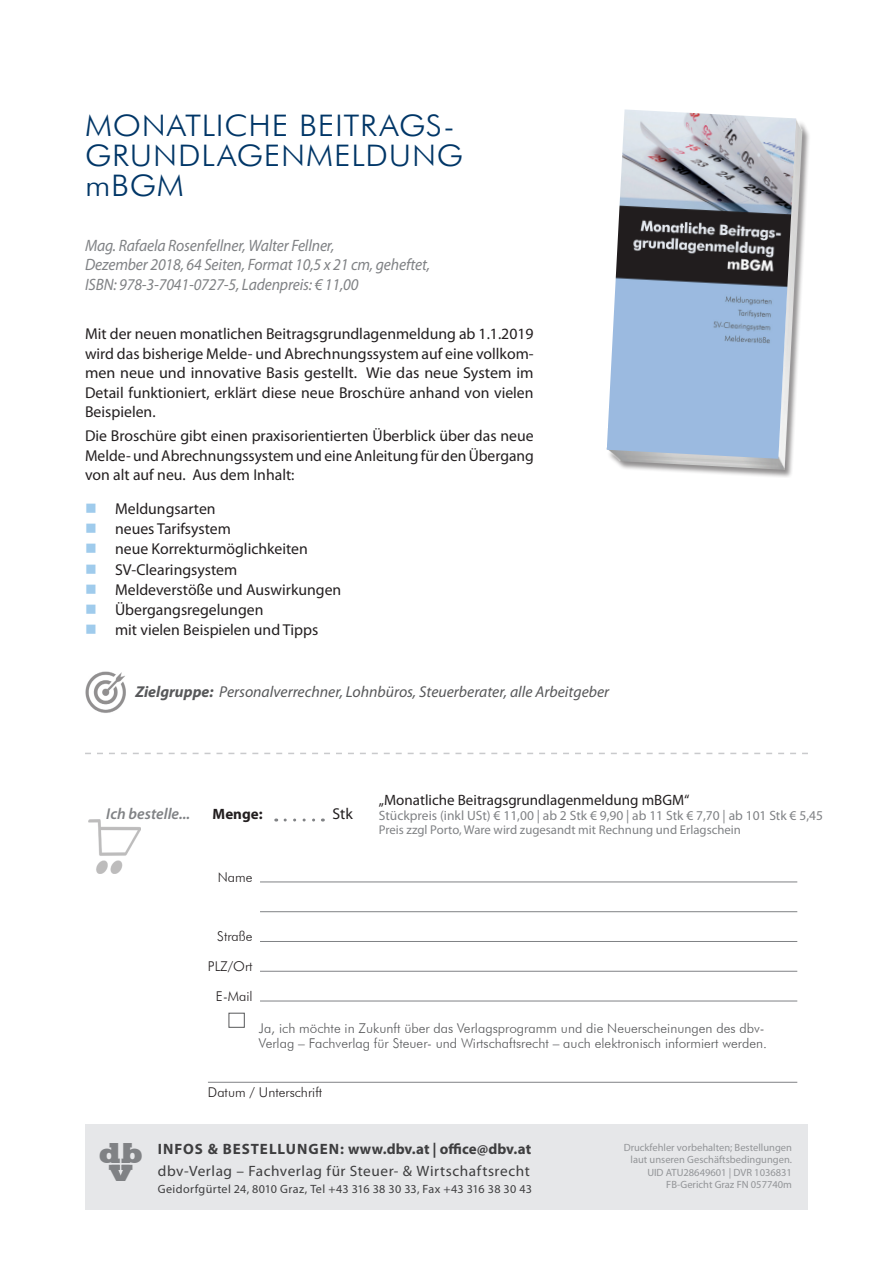
<style>
.page{position:relative;width:893px;height:1263px;background:#fff}
.page>*{position:absolute;margin:0;border:0;box-sizing:border-box;transform-origin:0 0}
.t1{font:800 34.5px "Rockwell";color:#808285;scale:.94 1}
.t2{font:300 29.7px/30px "Futura BT";letter-spacing:.02em;color:#003667;scale:1.09 1}
.t3{font:800 29.7px "Rockwell";color:#808285;scale:.94 1}
.t4{font:italic 16.5px/19.8px "Myriad Pro";letter-spacing:-.01em;color:#808285;scale:.95 1}
.t5{font:15.75px/19.5px "Myriad Pro";color:#231f20;text-align:justify}
.t6{font:italic 15.75px "Myriad Pro";color:#57585a}
.t7{font:italic 600 15.75px "Myriad Pro";color:#808285}
.t8{font:15px "Myriad Pro";letter-spacing:.035em;color:#3e3e3f}
.t9{font:700 15px "Myriad Pro";letter-spacing:.04em;color:#3e3e3f}
.t10{font:15px "Myriad Pro";color:#231f20}
.t11{font:700 15px "Myriad Pro";color:#231f20}
.t12{font:300 13.5px/15.8px "Futura BT";color:#57585a}
.t13{font:13.5px "Myriad Pro";color:#808285}
.t14{font:300 13.5px "Futura BT";color:#231f20}
.t15{font:12.75px "Myriad Pro";color:#808285}
.t16{font:12px "Myriad Pro";letter-spacing:.02em;color:#3e3e3f}
.t17{font:10.5px/12.6px "Myriad Pro";color:#939598;text-align:right}
.s1{color:#9fcbec}
.s2{font-weight:700}
</style>
<div class="page">
<div style="left:85px;top:1124px;width:723px;height:85px;background:#e6e7e9"></div>
<img style="left:88px;top:819px;width:53px;height:54px">
<div style="left:606px;top:118px;width:205px;height:359px;background:#231f20;opacity:.5"></div>
<img style="left:606px;top:118px;width:197px;height:352px">
<img style="left:607px;top:109px;width:189px;height:350px">
<hr style="left:260px;top:941px;width:537px;height:1px;background:#808285">
<hr style="left:260px;top:971px;width:537px;height:1px;background:#808285">
<hr style="left:260px;top:1001px;width:537px;height:1px;background:#808285">
<hr style="left:208px;top:1082px;width:52px;height:1px;background:#808285">
<hr style="left:260px;top:1082px;width:537px;height:1px;background:#808285">
<hr style="left:260px;top:911px;width:537px;height:1px;background:#808285">
<hr style="left:260px;top:882px;width:537px;height:1px;background:#808285">
<img style="left:85px;top:672px;width:41px;height:41px">
<svg style="left:285px;top:818px;width:38px;height:3px"></svg>
<div style="left:229px;top:1013px;width:16px;height:15px;border:1px solid #57585a"></div>
<svg style="left:85px;top:753px;width:723px;height:1px"></svg>
<h2 class="t2" style="left:85px;top:110px;width:341px">Monatliche Beitrags&shy;grundl</h2>
<h2 class="t2" style="left:217px;top:140px;width:63px">agenmeldun</h2>
<h2 class="t2" style="left:437px;top:140px;width:26px">g</h2>
<h2 class="t2" style="left:85px;top:170px;width:92px">mBGM</h2>
<p class="t4" style="left:85px;top:235px;width:365px">Mag. Rafaela Rosenfellner, Walter Fellner,<br>Dezember 2018, 64 Seiten, Format 10,5 x 21 cm, geheftet,<br>ISBN: 978-3-7041-0727-5, Ladenpreis: € 11,00</p>
<p class="t5" style="left:85px;top:324px;width:450px">Mit der neuen monatlichen Beitragsgrundlagenmeldung ab 1.1.2019 wird das bisherige Melde- und Abrechnungssystem auf eine vollkom&shy;men neue und innovative Basis gestellt. Wie das neue System im Detail funktioniert, erklärt diese neue Broschüre anhand von vielen Beispielen.</p>
<p class="t5" style="left:85px;top:426px;width:450px">Die Broschüre gibt einen praxisorientierten Überblick über das neue Melde- und Abrechnungssystem und eine Anleitung für den Übergang von alt auf neu. Aus dem Inhalt:</p>
<p class="t5" style="left:85px;top:499px;width:132px"><span class="s1">■</span> Meldungsarten</p>
<p class="t5" style="left:85px;top:519px;width:147px"><span class="s1">■</span> neues Tarifsystem</p>
<p class="t5" style="left:85px;top:539px;width:224px"><span class="s1">■</span> neue Korrekturmöglichkeiten</p>
<p class="t5" style="left:85px;top:559px;width:154px"><span class="s1">■</span> SV-Clearingsystem</p>
<p class="t5" style="left:85px;top:580px;width:258px"><span class="s1">■</span> Meldeverstöße und Auswirkungen</p>
<p class="t5" style="left:85px;top:600px;width:180px"><span class="s1">■</span> Übergangsregelungen</p>
<p class="t5" style="left:85px;top:620px;width:235px"><span class="s1">■</span> mit vielen Beispielen und Tipps</p>
<p class="t6" style="left:135px;top:682px;width:475px"><span class="s2">Zielgruppe:</span> Personalverrechner, Lohnbüros, Steuerberater, alle Arbeitgeber</p>
<p class="t7" style="left:106px;top:804px;width:85px">Ich bestelle...</p>
<p class="t11" style="left:213px;top:804px;width:52px">Menge:</p>
<p class="t5" style="left:332px;top:804px;width:22px">Stk</p>
<p class="t14" style="left:218px;top:869px;width:36px">Name</p>
<p class="t14" style="left:217px;top:928px;width:37px">Straße</p>
<p class="t14" style="left:208px;top:958px;width:46px">PLZ/Ort</p>
<p class="t14" style="left:216px;top:988px;width:38px">E-Mail</p>
<p class="t10" style="left:379px;top:791px;width:312px">„Monatliche Beitragsgrundlagenmeldung mBGM“</p>
<p class="t13" style="left:379px;top:808px;width:446px">Stückpreis (inkl USt) € 11,00 | ab 2 Stk € 9,90 | ab 11 Stk € 7,70 | ab 101 Stk € 5,45</p>
<p class="t15" style="left:379px;top:822px;width:364px">Preis zzgl Porto, Ware wird zugesandt mit Rechnung und Erlagschein</p>
<h2 class="t3" style="left:98px;top:1136px;width:25px">d</h2>
<h1 class="t1" style="left:109px;top:1150px;width:25px">v</h1>
<p class="t12" style="left:259px;top:1020px;width:510px">Ja, ich möchte in Zukunft über das Verlagsprogramm und die Neuerscheinungen des dbv-<br>Verlag – Fachverlag für Steuer- und Wirtschaftsrecht – auch elektronisch informiert werden.</p>
<p class="t14" style="left:208px;top:1084px;width:116px">Datum / Unterschrift</p>
<p class="t9" style="left:158px;top:1139px;width:375px">Infos &amp; Bestellungen: www.dbv.at | office@dbv.at</p>
<p class="t8" style="left:158px;top:1162px;width:373px">dbv-Verlag – Fachverlag für Steuer- &amp; Wirtschaftsrecht</p>
<p class="t16" style="left:158px;top:1181px;width:376px">Geidorfgürtel 24, 8010 Graz, Tel +43 316 38 30 33, Fax +43 316 38 30 43</p>
<p class="t17" style="left:624px;top:1140px;width:170px">Druckfehler vorbehalten; Bestellungen laut unseren Geschäftsbedingungen.<br>UID ATU28649601 | DVR 1036831<br>FB-Gericht Graz FN 057740m</p>
</div>
